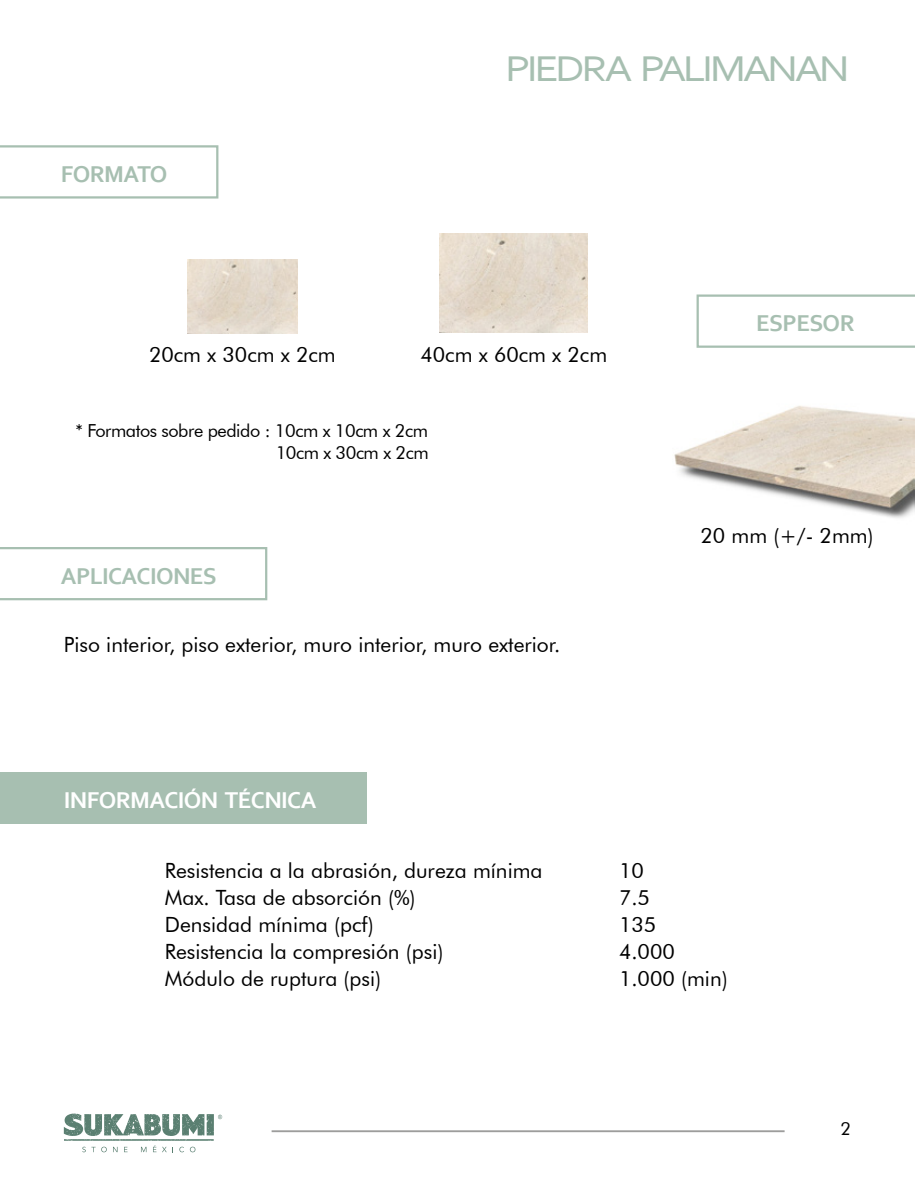
<style>
.page{position:relative;width:915px;height:1191px;background:#fff}
.page>*{position:absolute;margin:0;border:0;box-sizing:border-box;transform-origin:0 0}
.t1{font:37.5px "Corbel";letter-spacing:-.075em;color:#a7bfb1;scale:1.17 1}
.t2{font:700 24px "Corbel";letter-spacing:-.025em;color:#a7bfb1}
.t3{font:700 24px "Corbel";letter-spacing:-.025em;color:#fff}
.t4{font:21px/27px "Futura BT";color:#000}
.t5{font:18px/21.6px "Futura BT";letter-spacing:-.025em;color:#000;text-align:right}
</style>
<div class="page">
<img style="left:440px;top:234px;width:147px;height:99px">
<svg style="left:0;top:145px;width:218px;height:53px"></svg>
<img style="left:674px;top:405px;width:240px;height:113px">
<svg style="left:696px;top:294px;width:218px;height:54px"></svg>
<svg style="left:64px;top:1113px;width:158px;height:39px"></svg>
<div style="left:0;top:772px;width:367px;height:51px;background:#a7bfb1"></div>
<svg style="left:0;top:547px;width:267px;height:53px"></svg>
<hr style="left:271px;top:1130px;width:513px;height:2px;background:#9d9d9c">
<img style="left:187px;top:259px;width:110px;height:74px">
<p class="t2" style="left:61px;top:159px;width:108px">FORMATO</p>
<p class="t4" style="left:149px;top:341px;width:188px">20cm x 30cm x 2cm</p>
<h1 class="t1" style="left:505px;top:46px;width:296px">PIEDRA PALIMANAN</h1>
<p class="t4" style="left:420px;top:341px;width:188px">40cm x 60cm x 2cm</p>
<p class="t2" style="left:756px;top:308px;width:100px">ESPESOR</p>
<p class="t5" style="left:75px;top:420px;width:354px">* Formatos sobre pedido : 10cm x 10cm x 2cm<br>10cm x 30cm x 2cm</p>
<p class="t2" style="left:61px;top:561px;width:157px">APLICACIONES</p>
<p class="t4" style="left:64px;top:631px;width:498px">Piso interior, piso exterior, muro interior, muro exterior.</p>
<p class="t3" style="left:64px;top:785px;width:254px">INFORMACIÓN TÉCNICA</p>
<p class="t4" style="left:700px;top:522px;width:175px">20 mm (+/- 2mm)</p>
<p class="t4" style="left:165px;top:857px;width:379px">Resistencia a la abrasión, dureza mínima<br>Max. Tasa de absorción (%)<br>Densidad mínima (pcf)<br>Resistencia la compresión (psi)<br>Módulo de ruptura (psi)</p>
<p class="t4" style="left:618px;top:857px;width:110px">10<br>7.5<br>135<br>4.000<br>1.000 (min)</p>
<p class="t5" style="left:840px;top:1117px;width:12px">2</p>
</div>
